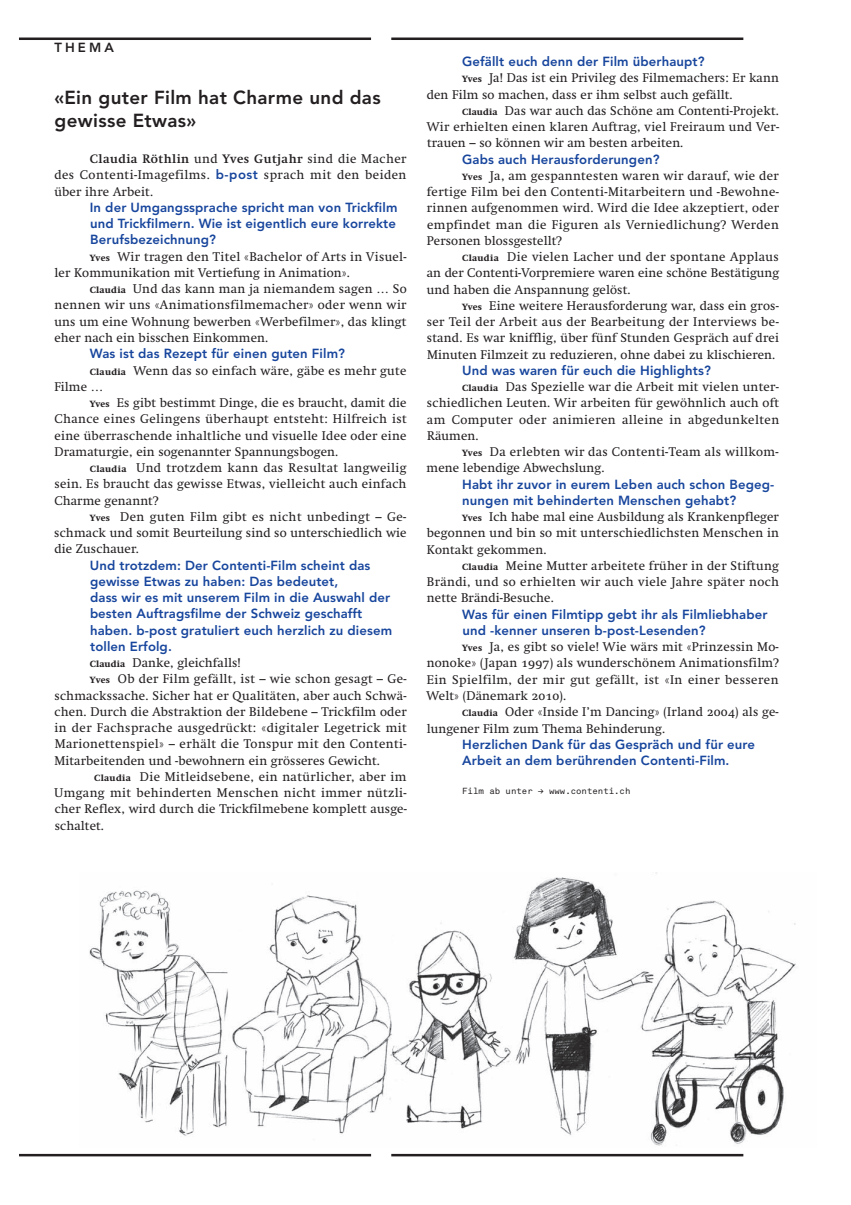
<style>
.page{position:relative;width:851px;height:1205px;background:#fff}
.page>*{position:absolute;margin:0;border:0;box-sizing:border-box;transform-origin:0 0}
.t1{font:800 18.75px/22.5px "Avenir";letter-spacing:.02em;color:#231f20}
.t2{font:800 13.12px/16.2px "Avenir";letter-spacing:.01em;color:#18469d}
.t3{font:800 13.12px "Avenir";letter-spacing:.235em;color:#231f20}
.t4{font:12.5px/16.2px "Nu Swift";letter-spacing:.015em;color:#231f20;text-align:justify}
.t5{font:12.5px "Nu Swift";letter-spacing:.035em;color:#231f20}
.t6{font:12.5px/16.2px "Nu Swift";letter-spacing:.04em;color:#231f20}
.t7{font:700 12px "Nu Swift";letter-spacing:.04em;color:#231f20}
.t8{font:8.75px "Akkurat Mono";color:#231f20}
.s1{font-weight:400;font-size:12.5px}
.s2{font-family:"Avenir";font-weight:800;font-size:13.12px;color:#18469d}
.s3{font-weight:800;font-size:8.75px}
</style>
<div class="page">
<img style="left:89px;top:872px;width:707px;height:274px">
<hr style="left:19px;top:38px;width:352px;height:2px;background:#231f20">
<hr style="left:391px;top:38px;width:352px;height:2px;background:#231f20">
<hr style="left:19px;top:1154px;width:352px;height:2px;background:#231f20">
<hr style="left:391px;top:1154px;width:352px;height:2px;background:#231f20">
<p class="t3" style="left:54px;top:42px;width:61px">THEMA</p>
<h1 class="t1" style="left:54px;top:88px;width:328px">«Ein guter Film hat Charme und das gewisse Etwas»</h1>
<p class="t7" style="left:90px;top:154px;width:318px">Claudia Röthlin <span class="s1">und</span> Yves Gutjahr <span class="s1">sind die Macher</span></p>
<p class="t6" style="left:54px;top:168px;width:353px">des Contenti-Imagefilms. <span class="s2">b-post</span> sprach mit den beiden über ihre Arbeit.</p>
<p class="t2" style="left:90px;top:200px;width:309px;text-align:justify">In der Umgangssprache spricht man von Trickfilm und Trickfilmern. Wie ist eigentlich eure korrekte Berufsbezeichnung?</p>
<p class="t4" style="left:55px;top:249px;width:353px;text-indent:35px"><span class="s3">Yves</span> Wir tragen den Titel «Bachelor of Arts in Visu el - ler Kommunikation mit Vertiefung in Animation».</p>
<p class="t4" style="left:54px;top:282px;width:353px;text-indent:35px"><span class="s3">Claudia</span> Und das kann man ja niemandem sagen … So nennen wir uns «Animationsfilmemacher» oder wenn wir uns um eine Wohnung bewerben «Werbefilmer», das klingt eher nach ein bisschen Einkommen.</p>
<p class="t2" style="left:90px;top:347px;width:256px">Was ist das Rezept für einen guten Film?</p>
<p class="t4" style="left:54px;top:363px;width:353px;text-indent:35px"><span class="s3">Claudia</span> Wenn das so einfach wäre, gäbe es mehr gute<br>Filme …</p>
<p class="t4" style="left:54px;top:396px;width:353px;text-indent:35px"><span class="s3">Yves</span> Es gibt bestimmt Dinge, die es braucht, damit die Chance eines Gelingens überhaupt entsteht: Hilfreich ist eine überraschende inhaltliche und visuelle Idee oder eine Dramaturgie, ein sogenannter Spannungsbogen.</p>
<p class="t4" style="left:54px;top:461px;width:353px;text-indent:35px"><span class="s3">Claudia</span> Und trotzdem kann das Resultat langweilig sein. Es braucht das gewisse Etwas, vielleicht auch einfach Charme genannt?</p>
<p class="t4" style="left:54px;top:509px;width:354px;text-indent:36px"><span class="s3">Yves</span> Den guten Film gibt es nicht un bedingt – Ge - schmack und somit Beurteilung sind so un ter schied lich wie die Zuschauer.</p>
<p class="t2" style="left:90px;top:558px;width:303px">Und trotzdem: Der Contenti-Film scheint das gewisse Etwas zu haben: Das bedeutet,<br>dass wir es mit unserem Film in die Auswahl der besten Auftragsfilme der Schweiz geschafft haben. b-post gratuliert euch herzlich zu diesem tollen Erfolg.</p>
<p class="t4" style="left:90px;top:656px;width:152px"><span class="s3">Claudia</span> Danke, gleichfalls!</p>
<p class="t5" style="left:90px;top:674px;width:318px"><span class="s3">Yves</span> Ob der Film gefällt, ist – wie schon gesagt – Ge -</p>
<p class="t4" style="left:54px;top:688px;width:353px">schmackssache. Sicher hat er Qualitäten, aber auch Schwä -</p>
<p class="t4" style="left:55px;top:704px;width:353px">chen. Durch die Abstraktion der Bildebene – Trickfilm oder</p>
<p class="t5" style="left:55px;top:723px;width:353px">in der Fachsprache ausgedrückt: «digitaler Legetrick mit</p>
<p class="t5" style="left:55px;top:739px;width:353px">Marionettenspiel» – erhält die Tonspur mit den Contenti-</p>
<p class="t4" style="left:54px;top:753px;width:327px">Mitarbeitenden und -bewohnern ein grösseres Gewicht.</p>
<p class="t5" style="left:94px;top:771px;width:314px"><span class="s3">Claudia</span> Die Mitleidsebene, ein natürlicher, aber im</p>
<p class="t5" style="left:54px;top:788px;width:353px">Um gang mit behinderten Menschen nicht immer nützli-</p>
<p class="t4" style="left:55px;top:802px;width:354px">cher Reflex, wird durch die Trickfilmebene komplett ausge -</p>
<p class="t4" style="left:55px;top:818px;width:51px">schaltet.</p>
<p class="t2" style="left:462px;top:55px;width:244px">Gefällt euch denn der Film überhaupt?</p>
<p class="t4" style="left:426px;top:71px;width:353px;text-indent:35px"><span class="s3">Yves</span> Ja! Das ist ein Privileg des Filmemachers: Er kann den Film so machen, dass er ihm selbst auch gefällt.</p>
<p class="t4" style="left:427px;top:104px;width:354px;text-indent:35px"><span class="s3">Claudia</span> Das war auch das Schöne am Contenti-Projekt.<br>Wir erhielten einen klaren Auftrag, viel Freiraum und Ver - trauen – so können wir am besten arbeiten.</p>
<p class="t2" style="left:462px;top:152px;width:199px">Gabs auch Herausforderungen?</p>
<p class="t4" style="left:427px;top:169px;width:354px;text-indent:35px"><span class="s3">Yves</span> Ja, am gespanntesten waren wir darauf, wie der fertige Film bei den Contenti-Mitarbeitern und -Be woh ne - rinnen aufgenommen wird. Wird die Idee akzeptiert, oder empfindet man die Figuren als Verniedlichung? Werden Pers onen blossgestellt?</p>
<p class="t4" style="left:427px;top:250px;width:353px;text-indent:35px"><span class="s3">Claudia</span> Die vielen Lacher und der spontane Applaus an der Contenti-Vorpremiere waren eine schöne Bestätigung und haben die Anspannung gelöst.</p>
<p class="t4" style="left:426px;top:299px;width:354px;text-indent:35px"><span class="s3">Yves</span> Eine weitere Herausforderung war, dass ein gros&shy;ser Teil der Arbeit aus der Bearbeitung der Interviews be - stand. Es war knifflig, über fünf Stunden Gespräch auf drei Minuten Filmzeit zu reduzieren, ohne dabei zu klischieren.</p>
<p class="t2" style="left:462px;top:363px;width:250px">Und was waren für euch die Highlights?</p>
<p class="t4" style="left:427px;top:380px;width:353px;text-indent:35px"><span class="s3">Claudia</span> Das Spezielle war die Arbeit mit vielen unter&shy;schiedlichen Leuten. Wir arbeiten für gewöhnlich auch oft am Com puter oder animieren alleine in abgedunkelten Räumen.</p>
<p class="t4" style="left:426px;top:445px;width:353px;text-indent:36px"><span class="s3">Yves</span> Da erlebten wir das Contenti-Team als willkom&shy;mene lebendige Abwechslung.</p>
<p class="t2" style="left:462px;top:477px;width:313px">Habt ihr zuvor in eurem Leben auch schon Be geg - nungen mit behinderten Menschen gehabt?</p>
<p class="t4" style="left:427px;top:510px;width:353px;text-indent:35px"><span class="s3">Yves</span> Ich habe mal eine Ausbildung als Krankenpfleger begonnen und bin so mit unterschiedlichsten Menschen in Kontakt gekommen.</p>
<p class="t4" style="left:426px;top:559px;width:354px;text-indent:35px"><span class="s3">Claudia</span> Meine Mutter arbeitete früher in der Stiftung Brändi, und so erhielten wir auch viele Jahre später noch nette Brändi-Besuche.</p>
<p class="t2" style="left:462px;top:607px;width:307px">Was für einen Filmtipp gebt ihr als Filmliebhaber und -kenner unseren b-post-Lesenden?</p>
<p class="t4" style="left:426px;top:640px;width:354px;text-indent:36px"><span class="s3">Yves</span> Ja, es gibt so viele! Wie wärs mit «Prinzessin Mo - nonoke» (Japan 1997) als wunderschönem Animationsfilm?<br>Ein Spielfilm, der mir gut gefällt, ist «In einer besseren Welt» (Dänemark 2010).</p>
<p class="t4" style="left:426px;top:705px;width:353px;text-indent:35px"><span class="s3">Claudia</span> Oder «Inside I’m Dancing» (Irland 2004) als ge - lungener Film zum Thema Behinderung.</p>
<p class="t2" style="left:462px;top:737px;width:294px">Herzlichen Dank für das Gespräch und für eure<br>Arbeit an dem berührenden Contenti-Film.</p>
<p class="t8" style="left:462px;top:787px;width:170px">Film ab unter ≥ www.contenti.ch</p>
</div>
